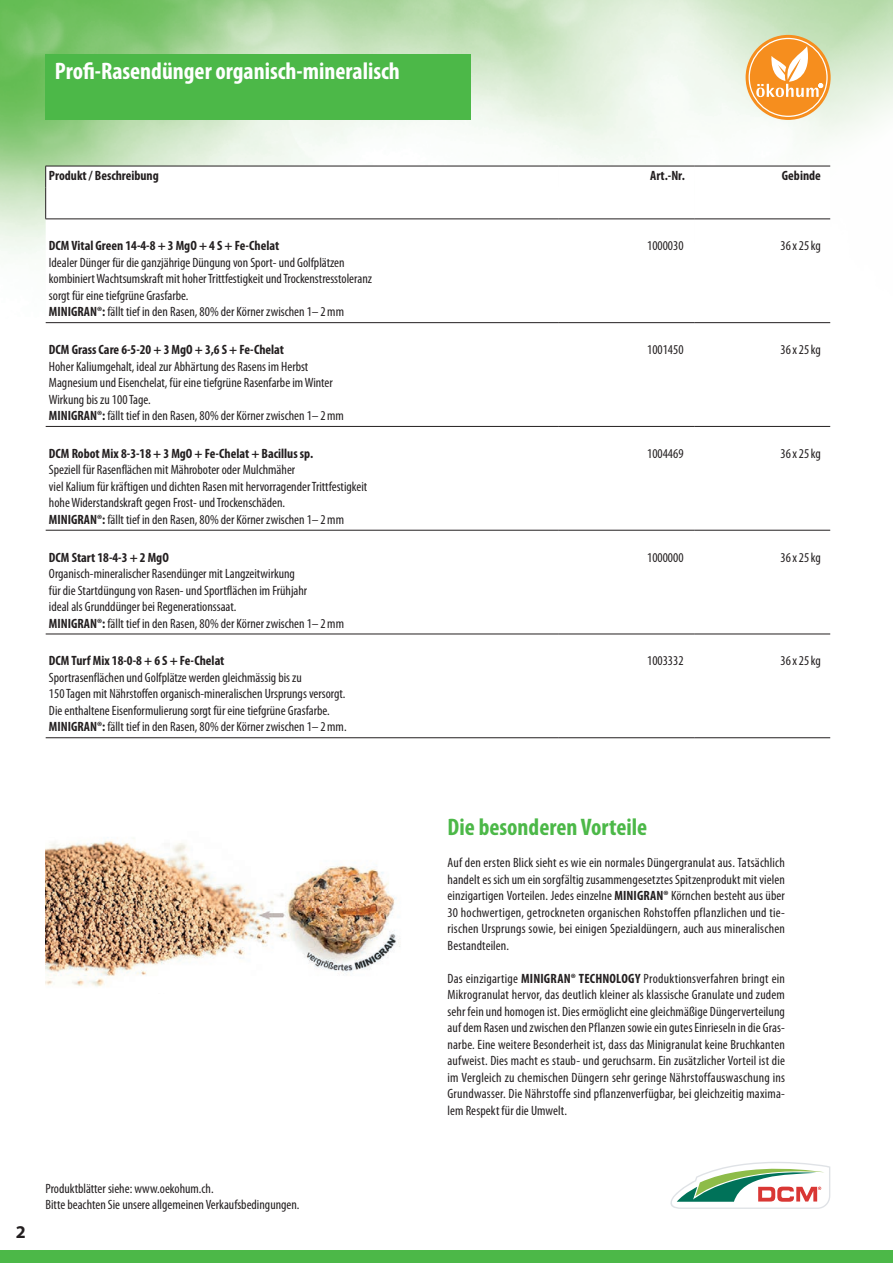
<style>
.page{position:relative;width:893px;height:1263px;background:#fff}
.page>*{position:absolute;margin:0;border:0;box-sizing:border-box;transform-origin:0 0}
.Seitentitel{font:700 condensed 24px "Myriad Pro";color:#fff}
.Grundtext_Bold{font:700 condensed 24px "Myriad Pro";color:#4cb848}
.t1{font:700 18px "Myriad Pro";color:#231f20}
.Grundtext_Bold-2{font:condensed 13.5px/16.5px "Myriad Pro";color:#231f20;text-align:justify}
.Tabelle_Titel{font:condensed 13.5px "Myriad Pro";color:#231f20}
.t2{font:700 condensed 13.5px "Myriad Pro";color:#231f20}
._04_Grundschrift{font:condensed 13.5px "Myriad Pro";color:#231f20}
.s1{font-weight:700}
</style>
<div class="page">
<div style="left:0;top:1250px;width:893px;height:13px;background:#4cb848"></div>
<img style="left:0;top:0;width:893px;height:531px">
<div style="left:45px;top:54px;width:426px;height:66px;background:#4cb848"></div>
<svg style="left:46px;top:220px;width:784px;height:414px"></svg>
<svg style="left:45px;top:166px;width:785px;height:53px"></svg>
<hr style="left:558px;top:166px;width:136px;height:1px;background:#231f20">
<hr style="left:694px;top:166px;width:136px;height:1px;background:#231f20">
<hr style="left:45px;top:187px;width:1px;height:32px;background:#231f20">
<hr style="left:46px;top:737px;width:512px;height:1px;background:#231f20">
<hr style="left:558px;top:737px;width:136px;height:1px;background:#231f20">
<hr style="left:694px;top:737px;width:136px;height:1px;background:#231f20">
<hr style="left:45px;top:219px;width:513px;height:1px;background:#231f20">
<hr style="left:558px;top:219px;width:136px;height:1px;background:#231f20">
<hr style="left:694px;top:219px;width:136px;height:1px;background:#231f20">
<hr style="left:46px;top:322px;width:512px;height:1px;background:#231f20">
<hr style="left:558px;top:322px;width:136px;height:1px;background:#231f20">
<hr style="left:694px;top:322px;width:136px;height:1px;background:#231f20">
<hr style="left:46px;top:426px;width:512px;height:1px;background:#231f20">
<hr style="left:558px;top:426px;width:136px;height:1px;background:#231f20">
<hr style="left:694px;top:426px;width:136px;height:1px;background:#231f20">
<hr style="left:46px;top:530px;width:512px;height:1px;background:#231f20">
<hr style="left:558px;top:530px;width:136px;height:1px;background:#231f20">
<hr style="left:694px;top:530px;width:136px;height:1px;background:#231f20">
<hr style="left:46px;top:634px;width:512px;height:1px;background:#231f20">
<hr style="left:558px;top:634px;width:136px;height:1px;background:#231f20">
<hr style="left:694px;top:634px;width:136px;height:1px;background:#231f20">
<svg style="left:746px;top:35px;width:85px;height:85px;background:#f69934"></svg>
<div style="left:749px;top:38px;width:79px;height:79px;border:1px solid #fff;border-radius:50%"></div>
<svg style="left:756px;top:46px;width:67px;height:51px"></svg>
<img style="left:45px;top:840px;width:355px;height:147px">
<svg style="left:670px;top:1162px;width:160px;height:47px"></svg>
<p class="Seitentitel" style="left:55px;top:56px;width:347px">Profi-Rasendünger organisch-mineralisch</p>
<p class="t2" style="left:49px;top:167px;width:111px">Produkt / Beschreibung</p>
<p class="t2" style="left:650px;top:167px;width:36px">Art.-Nr.</p>
<p class="t2" style="left:782px;top:167px;width:40px">Gebinde</p>
<p class="t2" style="left:49px;top:237px;width:232px">DCM Vital Green 14-4-8 + 3 MgO + 4 S + Fe-Chelat</p>
<p class="Grundtext_Bold-2" style="left:49px;top:254px;width:297px">Idealer Dünger für die ganzjährige Düngung von Sport- und Golfplätzen</p>
<p class="Grundtext_Bold-2" style="left:49px;top:270px;width:325px">kombiniert Wachtsumskraft mit hoher Trittfestigkeit und Trockenstresstoleranz</p>
<p class="Grundtext_Bold-2" style="left:49px;top:287px;width:141px">sorgt für eine tiefgrüne Grasfarbe.</p>
<p class="Grundtext_Bold-2" style="left:49px;top:303px;width:297px"><span class="s1">MINIGRAN®:</span> fällt tief in den Rasen, 80% der Körner zwischen 1– 2mm</p>
<p class="t2" style="left:49px;top:341px;width:237px">DCM Grass Care 6-5-20 + 3 MgO + 3,6 S + Fe-Chelat</p>
<p class="Grundtext_Bold-2" style="left:49px;top:358px;width:261px">Hoher Kaliumgehalt, ideal zur Abhärtung des Rasens im Herbst</p>
<p class="Grundtext_Bold-2" style="left:49px;top:374px;width:285px">Magnesium und Eisenchelat, für eine tiefgrüne Rasenfarbe im Winter</p>
<p class="Grundtext_Bold-2" style="left:49px;top:391px;width:297px">Wirkung bis zu 100 Tage.<br><span class="s1">MINIGRAN®:</span> fällt tief in den Rasen, 80% der Körner zwischen 1– 2mm</p>
<p class="t2" style="left:49px;top:445px;width:266px">DCM Robot Mix 8-3-18 + 3 MgO + Fe-Chelat + Bacillus sp.</p>
<p class="Grundtext_Bold-2" style="left:49px;top:461px;width:248px">Speziell für Rasenflächen mit Mähroboter oder Mulchmäher</p>
<p class="Grundtext_Bold-2" style="left:49px;top:478px;width:320px">viel Kalium für kräftigen und dichten Rasen mit hervorragender Trittfestigkeit</p>
<p class="Grundtext_Bold-2" style="left:49px;top:494px;width:238px">hohe Widerstandskraft gegen Frost- und Trockenschäden.</p>
<p class="Grundtext_Bold-2" style="left:49px;top:511px;width:297px"><span class="s1">MINIGRAN®:</span> fällt tief in den Rasen, 80% der Körner zwischen 1– 2mm</p>
<p class="t2" style="left:49px;top:549px;width:121px">DCM Start 18-4-3 + 2 MgO</p>
<p class="Grundtext_Bold-2" style="left:49px;top:565px;width:248px">Organisch-mineralischer Rasendünger mit Langzeitwirkung</p>
<p class="Grundtext_Bold-2" style="left:49px;top:582px;width:260px">für die Startdüngung von Rasen- und Sportflächen im Frühjahr</p>
<p class="Grundtext_Bold-2" style="left:49px;top:598px;width:189px">ideal als Grunddünger bei Regenerationssaat.</p>
<p class="Grundtext_Bold-2" style="left:49px;top:615px;width:297px"><span class="s1">MINIGRAN®:</span> fällt tief in den Rasen, 80% der Körner zwischen 1– 2mm</p>
<p class="t2" style="left:49px;top:652px;width:177px">DCM Turf Mix 18-0-8 + 6 S + Fe-Chelat</p>
<p class="Tabelle_Titel" style="left:49px;top:669px;width:254px">Sportrasenflächen und Golfplätze werden gleichmässig bis zu</p>
<p class="Tabelle_Titel" style="left:49px;top:686px;width:298px">150 Tagen mit Nährstoffen organisch-mineralischen Ursprungs versorgt.</p>
<p class="Tabelle_Titel" style="left:49px;top:702px;width:282px">Die enthaltene Eisenformulierung sorgt für eine tiefgrüne Grasfarbe.</p>
<p class="Tabelle_Titel" style="left:49px;top:719px;width:299px"><span class="s1">MINIGRAN®:</span> fällt tief in den Rasen, 80% der Körner zwischen 1–2mm.</p>
<p class="Grundtext_Bold-2" style="left:647px;top:237px;width:38px">1000030</p>
<p class="Grundtext_Bold-2" style="left:780px;top:237px;width:42px">36x25kg</p>
<p class="Grundtext_Bold-2" style="left:647px;top:341px;width:38px">1001450</p>
<p class="Grundtext_Bold-2" style="left:780px;top:341px;width:42px">36x25kg</p>
<p class="Grundtext_Bold-2" style="left:647px;top:445px;width:38px">1004469</p>
<p class="Grundtext_Bold-2" style="left:780px;top:445px;width:42px">36x25kg</p>
<p class="Grundtext_Bold-2" style="left:647px;top:549px;width:38px">1000000</p>
<p class="Grundtext_Bold-2" style="left:780px;top:549px;width:42px">36x25kg</p>
<p class="Grundtext_Bold-2" style="left:647px;top:652px;width:38px">1003332</p>
<p class="Grundtext_Bold-2" style="left:780px;top:652px;width:42px">36x25kg</p>
<p class="t1" style="left:16px;top:1220px;width:11px">2</p>
<p class="_04_Grundschrift" style="left:45px;top:1180px;width:170px">Produktblätter siehe: www.oekohum.ch.</p>
<p class="_04_Grundschrift" style="left:45px;top:1196px;width:256px">Bitte beachten Sie unsere allgemeinen Verkaufsbedingungen.</p>
<p class="Grundtext_Bold" style="left:448px;top:812px;width:201px">Die besonderen Vorteile</p>
<p class="Grundtext_Bold-2" style="left:448px;top:854px;width:339px">Auf den ersten Blick sieht es wie ein normales Düngergranulat aus. Tatsächlich handelt es sich um ein sorgfältig zusammengesetztes Spitzenprodukt mit vielen einzigartigen Vorteilen. Jedes einzelne <span class="s1">MINIGRAN®</span> Körnchen besteht aus über 30 hochwertigen, getrockneten organischen Rohstoffen pflanzlichen und tie&shy;rischen Ursprungs sowie, bei einigen Spezialdüngern, auch aus mineralischen Bestandteilen.</p>
<p class="Grundtext_Bold-2" style="left:448px;top:970px;width:339px">Das einzigartige <span class="s1">MINIGRAN® TECHNOLOGY</span> Produktionsverfahren bringt ein Mikrogranulat hervor, das deutlich kleiner als klassische Granulate und zudem sehr fein und homogen ist. Dies ermöglicht eine gleichmäßige Düngerverteilung auf dem Rasen und zwischen den Pflanzen sowie ein gutes Einrieseln in die Gras&shy;narbe. Eine weitere Besonderheit ist, dass das Minigranulat keine Bruchkanten aufweist. Dies macht es staub- und geruchsarm. Ein zusätzlicher Vorteil ist die im Vergleich zu chemischen Düngern sehr geringe Nährstoffauswaschung ins Grundwasser. Die Nährstoffe sind pflanzenverfügbar, bei gleichzeitig maxima&shy;lem Respekt für die Umwelt.</p>
</div>
